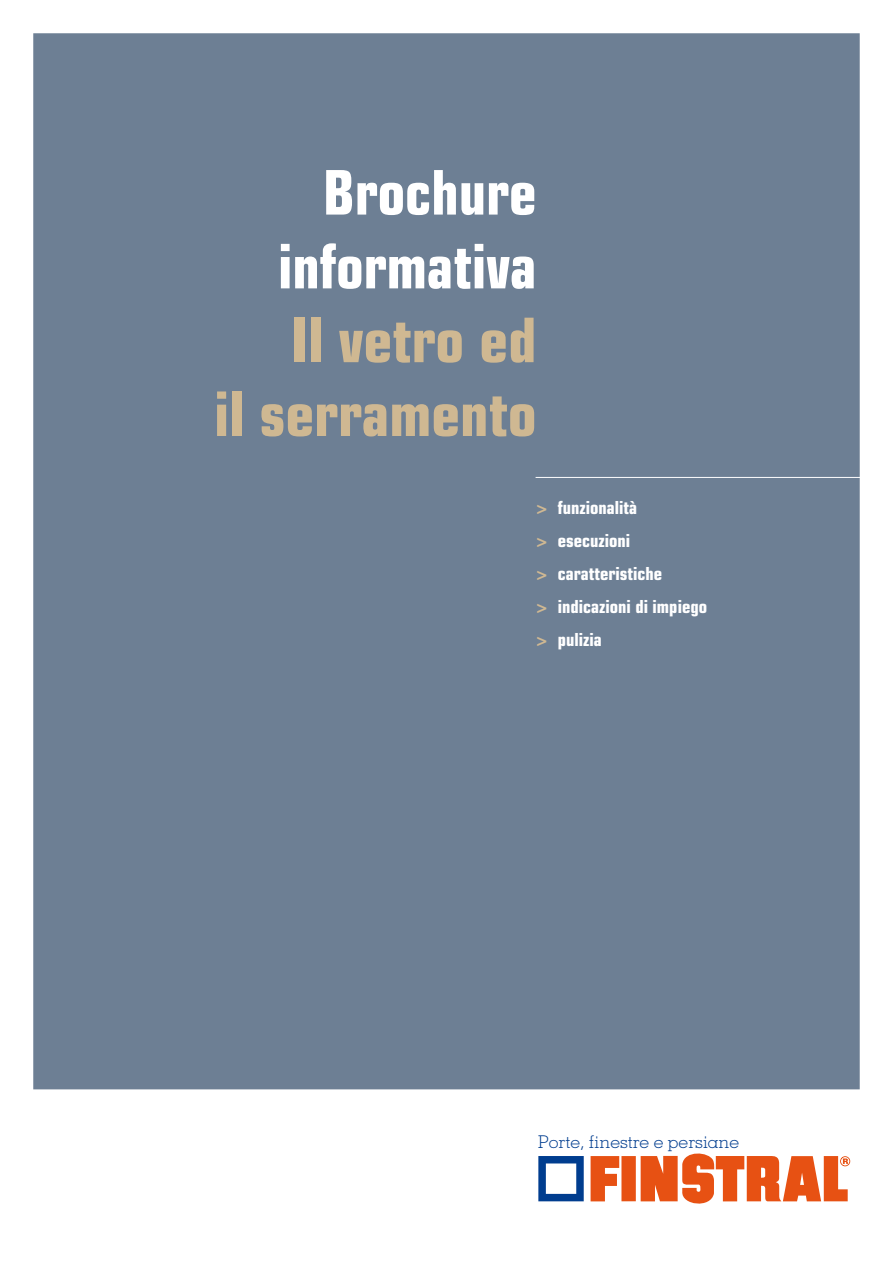
<style>
.page{position:relative;width:893px;height:1263px;background:#fff}
.page>*{position:absolute;margin:0;border:0;box-sizing:border-box;transform-origin:0 0}
.t1{font:700 condensed 61.5px/73.8px "Eurostile";color:#cfb892;text-align:right}
.t2{font:700 condensed 61.5px/73.8px "Eurostile";color:#fff;text-align:right;scale:.96 1}
.t3{font:700 condensed 18px/33px "Eurostile";color:#fff}
.t4{font:300 17.55px "Memphis";color:#003d8f}
.s1{color:#cfb892}
</style>
<div class="page">
<div style="left:33px;top:33px;width:827px;height:1056px;background:#6d7f94;border:2px solid #6d7f94"></div>
<svg style="left:591px;top:1156px;width:28px;height:45px"></svg>
<div style="left:621px;top:1156px;width:15px;height:45px;background:#e75113"></div>
<svg style="left:641px;top:1153px;width:209px;height:51px"></svg>
<svg style="left:538px;top:1156px;width:46px;height:45px"></svg>
<hr style="left:536px;top:477px;width:351px;height:1px;background:#fff">
<h1 class="t2" style="left:278px;top:155px;width:271px">Brochure informativa</h1>
<h1 class="t1" style="left:214px;top:303px;width:324px">Il vetro ed<br>il serramento</h1>
<p class="t3" style="left:536px;top:490px;width:172px"><span class="s1">&gt;</span> funzionalità<br><span class="s1">&gt;</span> esecuzioni<br><span class="s1">&gt;</span> caratteristiche<br><span class="s1">&gt;</span> indicazioni di impiego <span class="s1">&gt;</span> pulizia</p>
<p class="t4" style="left:538px;top:1131px;width:202px">Porte, finestre e persiane</p>
</div>
